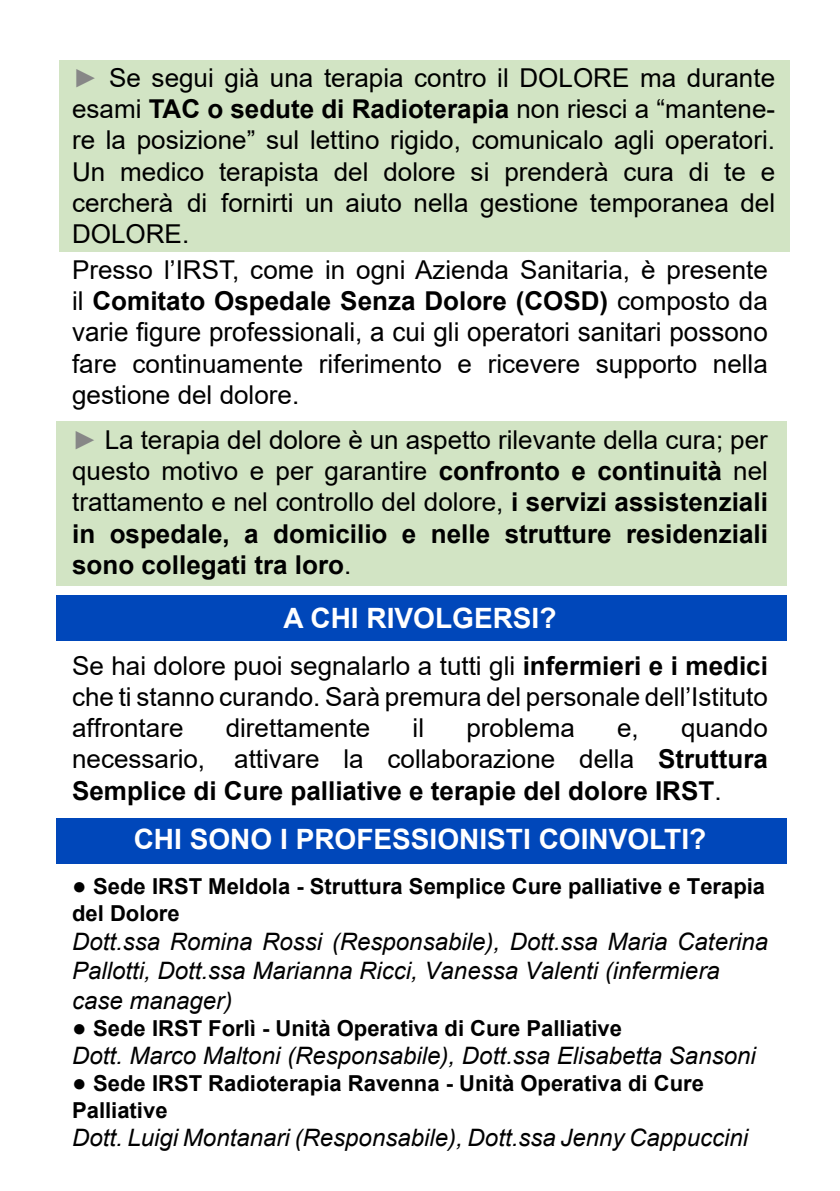
<style>
.page{position:relative;width:840px;height:1191px;background:#fff}
.page>*{position:absolute;margin:0;border:0;box-sizing:border-box;transform-origin:0 0}
.t1{font:700 28px "Arial";color:#fff}
.t2{font:26px/31.2px "Arial";color:#000;text-align:justify}
.t3{font:700 26px/31.2px "Arial";color:#000;text-align:justify}
.t4{font:italic 24px/29.4px "Arial";color:#000}
.t5{font:700 22px/27px "Arial";color:#000}
.s1{font-weight:900;color:#878787}
.s2{font-weight:700}
.s3{font-style:inherit}
.s4{font-weight:400}
.s5{font-size:24px}
</style>
<div class="page">
<div style="left:56px;top:421px;width:730px;height:165px;background:#d2e4c4"></div>
<div style="left:59px;top:60px;width:729px;height:191px;background:#d2e4c4"></div>
<div style="left:56px;top:818px;width:730px;height:45px;background:#0047ba"></div>
<div style="left:56px;top:595px;width:730px;height:45px;background:#0047ba"></div>
<p class="t2" style="left:72px;top:62px;width:704px"><span class="s1">►</span> Se segui già una terapia contro il DOLORE ma durante esami <span class="s2">TAC o sedute di Radioterapia</span> non riesci a “mantene&shy;re la posizione” sul lettino rigido, comunicalo agli operatori.<br>Un medico <span class="s3">terapista del dolore</span> si prenderà cura di te e cercherà di fornirti un aiuto nella gestione temporanea del DOLORE.</p>
<p class="t2" style="left:72px;top:254px;width:697px">Presso l’IRST, come in ogni Azienda Sanitaria, è presente il <span class="s2">Comitato Ospedale Senza Dolore (COSD)</span> composto da <span class="s3">varie figure professionali, a cui gli operatori sanitari possono</span></p>
<p class="t2" style="left:72px;top:348px;width:697px">fare continuamente riferimento e ricevere supporto nella gestione del dolore.</p>
<p class="t2" style="left:72px;top:424px;width:697px"><span class="s1">►</span> La terapia del dolore è un aspetto rilevante della cura; per questo motivo e per garantire <span class="s2">confronto e continuità</span> nel trattamento e nel controllo del dolore, <span class="s2">i servizi assistenziali in ospedale, a domicilio e nelle strutture residenziali sono collegati tra loro</span>.</p>
<p class="t1" style="left:283px;top:598px;width:274px">A CHI RIVOLGERSI?</p>
<p class="t2" style="left:72px;top:650px;width:697px">Se hai dolore puoi segnalarlo a tutti gli <span class="s2">infermieri e i medici </span>che ti stanno curando. Sarà premura del personale dell’Istituto affrontare</p>
<p class="t3" style="left:72px;top:712px;width:697px;text-indent:608px"><span class="s4">quando necessario, attivare la collaborazione del</span><span class="s4">la</span> Struttura Semplice di Cure palliative e terapie del dolore <span class="s3">IRST</span><span class="s4">.</span></p>
<p class="t1" style="left:134px;top:819px;width:573px">CHI SONO I PROFESSIONISTI COINVOLTI?</p>
<p class="t5" style="left:72px;top:873px;width:694px"><span class="s5">●</span> Sede IRST Meldola - S<span class="s3">truttura</span> S<span class="s3">emplice</span> Cure palliative e <span class="s3">T</span>erapi<span class="s3">a </span>del <span class="s3">D</span>olore</p>
<p class="t4" style="left:72px;top:927px;width:697px">Dott.ssa Romina Rossi (Responsabile), Dott.ssa Maria Caterina<br>Pallotti, Dott.ssa Marianna Ricci, Vanessa Valenti (infermiera case manager)</p>
<p class="t5" style="left:72px;top:1015px;width:551px"><span class="s5">●</span> Sede IRST Forlì - Unità Operativa di Cure <span class="s3">Palliative</span></p>
<p class="t4" style="left:72px;top:1041px;width:684px">Dott. Marco Maltoni (Responsabile), Dott.ssa Elisabetta Sansoni</p>
<p class="t5" style="left:72px;top:1070px;width:633px;line-height:26.4px"><span class="s5">●</span> Sede IRST Radioterapia Ravenna - Unità Operativa di Cure<br>Palliative</p>
<p class="t4" style="left:72px;top:1122px;width:677px">Dott. Luigi Montanari (Responsabile), Dott.ssa Jenny Cappuccini</p>
<p class="t2" style="left:225px;top:712px;width:146px">direttamente</p>
<p class="t2" style="left:412px;top:712px;width:13px">il</p>
<p class="t2" style="left:466px;top:712px;width:110px">problema</p>
<p class="t2" style="left:616px;top:712px;width:23px">e,</p>
</div>
